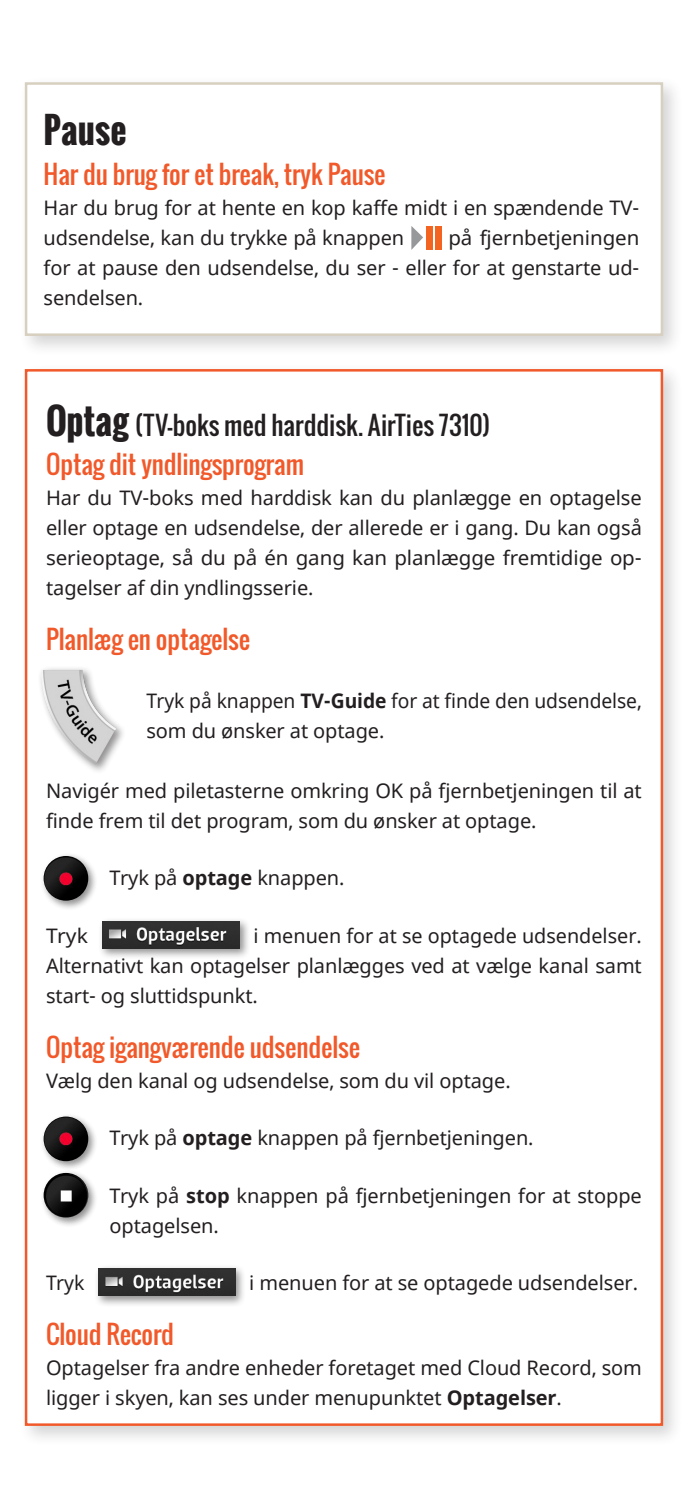
<style>
.page{position:relative;width:688px;height:1489px;background:#fff}
.page>*{position:absolute;margin:0;border:0;box-sizing:border-box;transform-origin:0 0}
.Overskrift{font:700 35px "Oswald";letter-spacing:.005em;color:#231f20}
.Brødtekst{font:25px "Oswald";letter-spacing:-.005em;color:#f1592a}
.Overskrift-2{font:25px "Oswald";color:#231f20}
.Bullet_points{font:20px/30px "Noto Sans";letter-spacing:-.005em;color:#231f20}
.Bullet_points-2{font:20px/30px "Noto Sans";letter-spacing:-.005em;color:#231f20;scale:.96 1}
.Bullet_points-3{font:20px "Noto Sans";letter-spacing:-.005em;color:#231f20;scale:1.05 1}
.s1{font-weight:700;font-size:35px}
.s2{font-weight:700}
</style>
<div class="page">
<div style="left:19px;top:362px;width:664px;height:1084px;background:#231f20;opacity:.19"></div>
<div style="left:25px;top:369px;width:638px;height:1056px;background:#fff;border:2px solid #f1592a"></div>
<div style="left:98px;top:917px;width:153px;height:43px;background:#231f20;opacity:.5"></div>
<img style="left:102px;top:921px;width:137px;height:27px">
<div style="left:94px;top:1264px;width:152px;height:43px;background:#231f20;opacity:.5"></div>
<img style="left:99px;top:1268px;width:136px;height:27px">
<div style="left:40px;top:852px;width:58px;height:58px;background:#231f20;opacity:.5"></div>
<img style="left:44px;top:856px;width:44px;height:44px;border-radius:22px">
<div style="left:40px;top:1112px;width:58px;height:59px;background:#231f20;opacity:.5"></div>
<img style="left:44px;top:1116px;width:44px;height:45px;border-radius:22px">
<div style="left:40px;top:1169px;width:58px;height:58px;background:#231f20;opacity:.5"></div>
<img style="left:44px;top:1172px;width:44px;height:45px;border-radius:22px">
<div style="left:37px;top:665px;width:90px;height:109px;background:#231f20;opacity:.5"></div>
<img style="left:40px;top:670px;width:76px;height:94px">
<div style="left:19px;top:76px;width:664px;height:281px;background:#231f20;opacity:.19"></div>
<div style="left:25px;top:82px;width:638px;height:254px;background:#fff;border:2px solid #d7cfbf"></div>
<svg style="left:411px;top:226px;width:12px;height:24px"></svg>
<div style="left:434px;top:226px;width:7px;height:24px;background:#f36421"></div>
<div style="left:425px;top:226px;width:7px;height:24px;background:#f36421"></div>
<p class="Overskrift" style="left:44px;top:104px;width:85px">Pause</p>
<p class="Brødtekst" style="left:44px;top:155px;width:343px">Har du brug for et break, tryk Pause</p>
<p class="Bullet_points" style="left:44px;top:193px;width:597px">Har du brug for at hente en kop kaffe midt i en spændende TV&shy;udsendelse, kan du trykke på knappen</p>
<p class="Bullet_points" style="left:44px;top:223px;width:597px;text-align:justify;text-indent:404px">på fjernbetjeningen for at pause den udsendelse, du ser - eller for at genstarte ud&shy;sendelsen.</p>
<p class="Overskrift-2" style="left:46px;top:406px;width:445px"><span class="s1">Optag</span> (TV-boks med harddisk. AirTies 7310)</p>
<p class="Brødtekst" style="left:46px;top:445px;width:259px">Optag dit yndlingsprogram</p>
<p class="Bullet_points" style="left:46px;top:483px;width:597px;text-align:justify">Har du TV-boks med harddisk kan du planlægge en optagelse eller optage en udsendelse, der allerede er i gang. Du kan også serieoptage, så du på én gang kan planlægge fremtidige op&shy;tagelser af din yndlingsserie.</p>
<p class="Brødtekst" style="left:46px;top:620px;width:206px">Planlæg en optagelse</p>
<p class="Bullet_points-2" style="left:146px;top:686px;width:517px">Tryk på knappen <span class="s2">TV-Guide</span> for at finde den udsendelse, som du ønsker at optage.</p>
<p class="Bullet_points" style="left:46px;top:776px;width:597px">Navigér med piletasterne omkring OK på fjernbetjeningen til at finde frem til det program, som du ønsker at optage.</p>
<p class="Bullet_points" style="left:109px;top:863px;width:236px">Tryk på <span class="s2">optage</span> knappen.</p>
<p class="Bullet_points-3" style="left:46px;top:921px;width:41px">Tryk</p>
<p class="Bullet_points" style="left:46px;top:921px;width:597px;text-align:justify;text-indent:207px">i menuen for at se optagede udsendelser.<br>Alternativt kan optagelser planlægges ved at vælge kanal samt start- og sluttidspunkt.</p>
<p class="Brødtekst" style="left:46px;top:1028px;width:315px">Optag igangværende udsendelse</p>
<p class="Bullet_points" style="left:46px;top:1066px;width:466px">Vælg den kanal og udsendelse, som du vil optage.</p>
<p class="Bullet_points" style="left:109px;top:1123px;width:425px">Tryk på <span class="s2">optage</span> knappen på fjernbetjeningen.</p>
<p class="Bullet_points" style="left:109px;top:1181px;width:533px">Tryk på <span class="s2">stop</span> knappen på fjernbetjeningen for at stoppe optagelsen.</p>
<p class="Bullet_points" style="left:46px;top:1268px;width:40px">Tryk</p>
<p class="Bullet_points" style="left:249px;top:1268px;width:390px">i menuen for at se optagede udsendelser.</p>
<p class="Brødtekst" style="left:46px;top:1315px;width:129px">Cloud Record</p>
<p class="Bullet_points" style="left:46px;top:1353px;width:597px">Optagelser fra andre enheder foretaget med Cloud Record, som ligger i skyen, kan ses under menupunktet <span class="s2">Optagelser</span>.</p>
</div>
